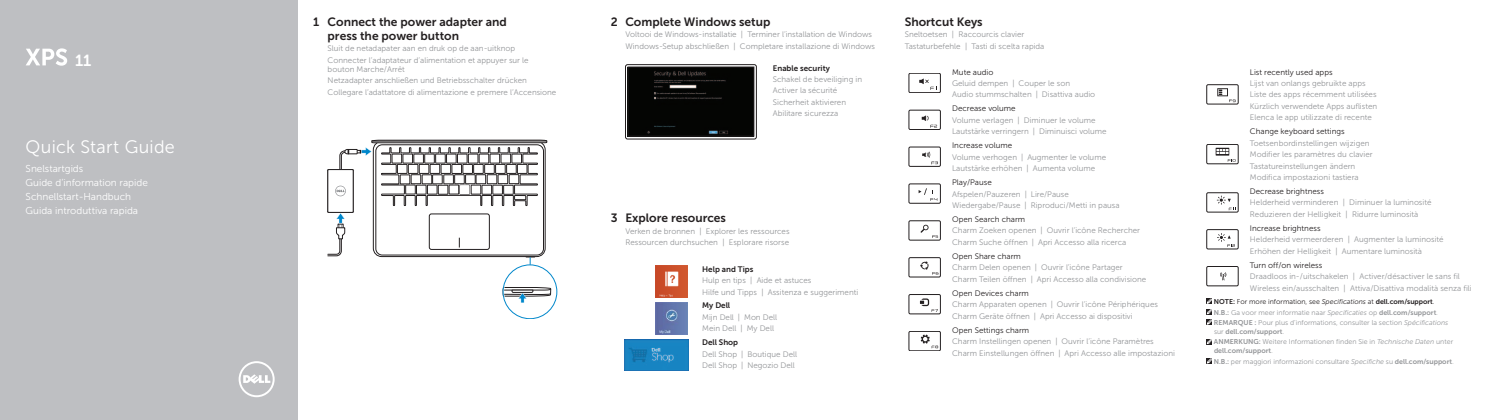
<style>
.page{position:relative;width:1489px;height:420px;background:#fff}
.page>*{position:absolute;margin:0;border:0;box-sizing:border-box;transform-origin:0 0}
.t1{font:18px "Museo Sans For Dell 300";letter-spacing:.015em;color:#fff}
.t2{font:16px "Museo Sans For Dell 700";color:#fff}
.t3{font:12px "Museo Sans For Dell 700";color:#231f20}
.t4{font:10px/14px "Museo Sans For Dell 300";color:#fff}
.t5{font:8px/11.4px "Museo Sans For Dell 300";color:#939598}
.t6{font:8px "Museo Sans For Dell 300";color:#231f20}
.t7{font:8px "Museo Sans For Dell 700";color:#231f20}
.t8{font:7px/10.4px "Museo Sans For Dell 300";color:#939598}
.t9{font:7px "Museo Sans For Dell 700";color:#939598}
.s1{font-family:"Museo Sans For Dell 700";color:#231f20}
.s2{color:#231f20}
.s3{font-style:italic;color:#231f20}
.s4{font-family:"Museo Sans For Dell 700"}
.s5{font-style:italic}
.s6{font-family:"Museo Sans For Dell 300"}
</style>
<div class="page">
<div style="left:0;top:0;width:298px;height:420px;background:#bebfc2"></div>
<svg style="left:238px;top:361px;width:36px;height:36px"></svg>
<div style="left:328px;top:169px;width:25px;height:43px;border:1px solid #231f20"></div>
<svg style="left:327px;top:212px;width:26px;height:44px"></svg>
<svg style="left:328px;top:147px;width:43px;height:59px"></svg>
<svg style="left:371px;top:140px;width:180px;height:150px"></svg>
<svg style="left:526px;top:256px;width:9px;height:8px"></svg>
<svg style="left:503px;top:287px;width:48px;height:16px"></svg>
<div style="left:503px;top:264px;width:54px;height:55px;border:1px solid #0087cb;border-radius:50%"></div>
<div style="left:460px;top:185px;width:9px;height:9px;background:#fff"></div>
<svg style="left:26px;top:48px;width:41px;height:18px"></svg>
<div style="left:625px;top:64px;width:131px;height:75px;border:1px solid #231f20;border-radius:2px"></div>
<img style="left:630px;top:69px;width:122px;height:65px">
<div style="left:628px;top:67px;width:126px;height:69px;border:1px solid #231f20"></div>
<img style="left:655px;top:265px;width:33px;height:33px">
<img style="left:655px;top:302px;width:33px;height:32px">
<img style="left:624px;top:339px;width:64px;height:32px">
<div style="left:908px;top:73px;width:32px;height:20px;border:1px solid #231f20"></div>
<svg style="left:919px;top:78px;width:15px;height:12px"></svg>
<div style="left:908px;top:110px;width:32px;height:20px;border:1px solid #231f20"></div>
<svg style="left:921px;top:115px;width:16px;height:13px"></svg>
<div style="left:908px;top:147px;width:32px;height:19px;border:1px solid #231f20"></div>
<svg style="left:922px;top:151px;width:16px;height:13px"></svg>
<div style="left:908px;top:184px;width:32px;height:19px;border:1px solid #231f20"></div>
<svg style="left:918px;top:188px;width:19px;height:13px"></svg>
<div style="left:908px;top:220px;width:32px;height:20px;border:1px solid #231f20"></div>
<svg style="left:920px;top:224px;width:18px;height:14px"></svg>
<div style="left:908px;top:257px;width:32px;height:20px;border:1px solid #231f20"></div>
<svg style="left:920px;top:261px;width:18px;height:13px"></svg>
<div style="left:908px;top:294px;width:32px;height:20px;border:1px solid #231f20"></div>
<svg style="left:919px;top:298px;width:18px;height:14px"></svg>
<div style="left:908px;top:331px;width:32px;height:20px;border:1px solid #231f20"></div>
<svg style="left:920px;top:334px;width:18px;height:14px"></svg>
<div style="left:1206px;top:84px;width:32px;height:20px;border:1px solid #231f20"></div>
<svg style="left:1217px;top:88px;width:18px;height:14px"></svg>
<div style="left:1206px;top:144px;width:32px;height:20px;border:1px solid #231f20"></div>
<svg style="left:1215px;top:148px;width:14px;height:7px"></svg>
<svg style="left:1216px;top:149px;width:19px;height:13px"></svg>
<div style="left:1206px;top:192px;width:32px;height:20px;border:1px solid #231f20"></div>
<svg style="left:1216px;top:195px;width:18px;height:15px"></svg>
<div style="left:1206px;top:229px;width:32px;height:20px;border:1px solid #231f20"></div>
<svg style="left:1217px;top:233px;width:17px;height:14px"></svg>
<div style="left:1206px;top:266px;width:32px;height:20px;border:1px solid #231f20"></div>
<svg style="left:1220px;top:272px;width:6px;height:8px"></svg>
<svg style="left:1206px;top:298px;width:5px;height:27px"></svg>
<svg style="left:1206px;top:339px;width:5px;height:5px"></svg>
<svg style="left:1206px;top:358px;width:5px;height:5px"></svg>
<h2 class="t2" style="left:75px;top:51px;width:18px">11</h2>
<h1 class="t1" style="left:26px;top:137px;width:151px">Quick Start Guide</h1>
<p class="t4" style="left:26px;top:162px;width:124px">Snelstartgids<br>Guide d’information rapide<br>Schnellstart-Handbuch<br>Guida introduttiva rapida</p>
<h3 class="t3" style="left:313px;top:15px;width:195px">1 Connect the power adapter and</h3>
<h3 class="t3" style="left:611px;top:15px;width:161px">2 Complete Windows setup</h3>
<h3 class="t3" style="left:327px;top:29px;width:133px">press the power button</h3>
<p class="t5" style="left:625px;top:29px;width:251px">Voltooi de Windows-installatie | Terminer l’installation de Windows<br>Windows-Setup abschließen | Completare installazione di Windows</p>
<p class="t5" style="left:327px;top:43px;width:202px">Sluit de netadapater aan en druk op de aan-uitknop<br>Connecter l’adaptateur d’alimentation et appuyer sur le</p>
<p class="t5" style="left:327px;top:63px;width:79px">bouton Marche/Arrêt</p>
<p class="t7" style="left:772px;top:63px;width:59px">Enable security</p>
<p class="t5" style="left:327px;top:75px;width:201px">Netzadapter anschließen und Betriebsschalter drücken</p>
<p class="t5" style="left:772px;top:73px;width:91px">Schakel de beveiliging in<br>Activer la sécurité<br>Sicherheit aktivieren<br>Abilitare sicurezza</p>
<p class="t5" style="left:327px;top:86px;width:230px">Collegare l’adattatore di alimentazione e premere l’Accensione</p>
<h3 class="t3" style="left:611px;top:211px;width:117px">3 Explore resources</h3>
<p class="t5" style="left:625px;top:225px;width:166px">Verken de bronnen | Explorer les ressources<br>Ressourcen durchsuchen | Esplorare risorse</p>
<p class="t7" style="left:702px;top:264px;width:53px">Help and Tips</p>
<p class="t5" style="left:702px;top:274px;width:157px">Hulp en tips | Aide et astuces<br>Hilfe und Tipps | Assitenza e suggerimenti</p>
<p class="t7" style="left:702px;top:301px;width:30px">My Dell</p>
<p class="t5" style="left:702px;top:311px;width:76px">Mijn Dell | Mon Dell<br>Mein Dell | My Dell</p>
<p class="t7" style="left:702px;top:338px;width:38px">Dell Shop</p>
<p class="t5" style="left:702px;top:348px;width:96px">Dell Shop | Boutique Dell<br>Dell Shop | Negozio Dell</p>
<h3 class="t3" style="left:904px;top:15px;width:79px">Shortcut Keys</h3>
<p class="t5" style="left:904px;top:29px;width:141px">Sneltoetsen | Raccourcis clavier<br>Tastaturbefehle | Tasti di scelta rapida</p>
<p class="t6" style="left:952px;top:67px;width:43px">Mute audio</p>
<p class="t5" style="left:952px;top:77px;width:145px">Geluid dempen | Couper le son<br>Audio stummschalten | Disattiva audio</p>
<p class="t6" style="left:952px;top:104px;width:65px">Decrease volume</p>
<p class="t5" style="left:952px;top:114px;width:156px">Volume verlagen | Diminuer le volume<br>Lautstärke verringern | Diminuisci volume</p>
<p class="t6" style="left:952px;top:141px;width:62px">Increase volume</p>
<p class="t5" style="left:952px;top:151px;width:155px">Volume verhogen | Augmenter le volume<br>Lautstärke erhöhen | Aumenta volume</p>
<p class="t6" style="left:952px;top:178px;width:41px">Play/Pause</p>
<p class="t5" style="left:952px;top:188px;width:169px">Afspelen/Pauzeren | Lire/Pause<br>Wiedergabe/Pause | Riproduci/Metti in pausa</p>
<p class="t6" style="left:952px;top:215px;width:75px">Open Search charm</p>
<p class="t5" style="left:952px;top:225px;width:189px">Charm Zoeken openen | Ouvrir l’icône Rechercher<br>Charm Suche öffnen | Apri Accesso alla ricerca</p>
<p class="t6" style="left:952px;top:252px;width:70px">Open Share charm</p>
<p class="t5" style="left:952px;top:262px;width:195px">Charm Delen openen | Ouvrir l’icône Partager<br>Charm Teilen öffnen | Apri Accesso alla condivisione</p>
<p class="t6" style="left:952px;top:288px;width:78px">Open Devices charm</p>
<p class="t5" style="left:952px;top:298px;width:207px">Charm Apparaten openen | Ouvrir l’icône Périphériques<br>Charm Geräte öffnen | Apri Accesso ai dispositivi</p>
<p class="t6" style="left:952px;top:325px;width:79px">Open Settings charm</p>
<p class="t5" style="left:952px;top:335px;width:224px">Charm Instellingen openen | Ouvrir l’icône Paramètres<br>Charm Einstellungen öffnen | Apri Accesso alle impostazioni</p>
<p class="t6" style="left:1249px;top:67px;width:84px">List recently used apps</p>
<p class="t5" style="left:1249px;top:77px;width:129px">Lijst van onlangs gebruikte apps Liste des apps récemment utilisées Kürzlich verwendete Apps auflisten Elenca le app utilizzate di recente</p>
<p class="t6" style="left:1249px;top:127px;width:96px">Change keyboard settings</p>
<p class="t5" style="left:1249px;top:137px;width:124px">Toetsenbordinstellingen wijzigen Modifier les paramètres du clavier Tastatureinstellungen ändern Modifica impostazioni tastiera</p>
<p class="t6" style="left:1249px;top:187px;width:75px">Decrease brightness</p>
<p class="t5" style="left:1249px;top:197px;width:183px">Helderheid verminderen | Diminuer la luminosité<br>Reduzieren der Helligkeit | Ridurre luminosità</p>
<p class="t6" style="left:1249px;top:224px;width:72px">Increase brightness</p>
<p class="t5" style="left:1249px;top:234px;width:195px">Helderheid vermeerderen | Augmenter la luminosité<br>Erhöhen der Helligkeit | Aumentare luminosità</p>
<p class="t6" style="left:1249px;top:260px;width:74px">Turn off/on wireless</p>
<p class="t5" style="left:1249px;top:270px;width:223px">Draadloos in-/uitschakelen | Activer/désactiver le sans fil<br>Wireless ein/ausschalten | Attiva/Disattiva modalità senza fili</p>
<p class="t8" style="left:1213px;top:296px;width:236px"><span class="s1">NOTE:</span> <span class="s2">For more information, see</span> <span class="s3">Specifications</span> <span class="s2">at</span> <span class="s1">dell.com/support</span><span class="s2">.<br></span><span class="s4">N.B.:</span> Ga voor meer informatie naar <span class="s5">Specificaties</span> op <span class="s4">dell.com/support</span>.<br><span class="s4">REMARQUE :</span> Pour plus d’informations, consulter la section <span class="s5">Spécifications</span></p>
<p class="t9" style="left:1213px;top:327px;width:72px"><span class="s6">sur</span> dell.com/support<span class="s6">.</span></p>
<p class="t8" style="left:1213px;top:336px;width:241px"><span class="s4">ANMERKUNG:</span> Weitere Informationen finden Sie in <span class="s5">Technische Daten</span> unter</p>
<p class="t9" style="left:1213px;top:347px;width:60px">dell.com/support<span class="s6">.</span></p>
<p class="t8" style="left:1213px;top:356px;width:241px"><span class="s4">N.B.:</span> per maggiori informazioni consultare <span class="s5">Specifiche</span> su <span class="s4">dell.com/support</span>.</p>
</div>
